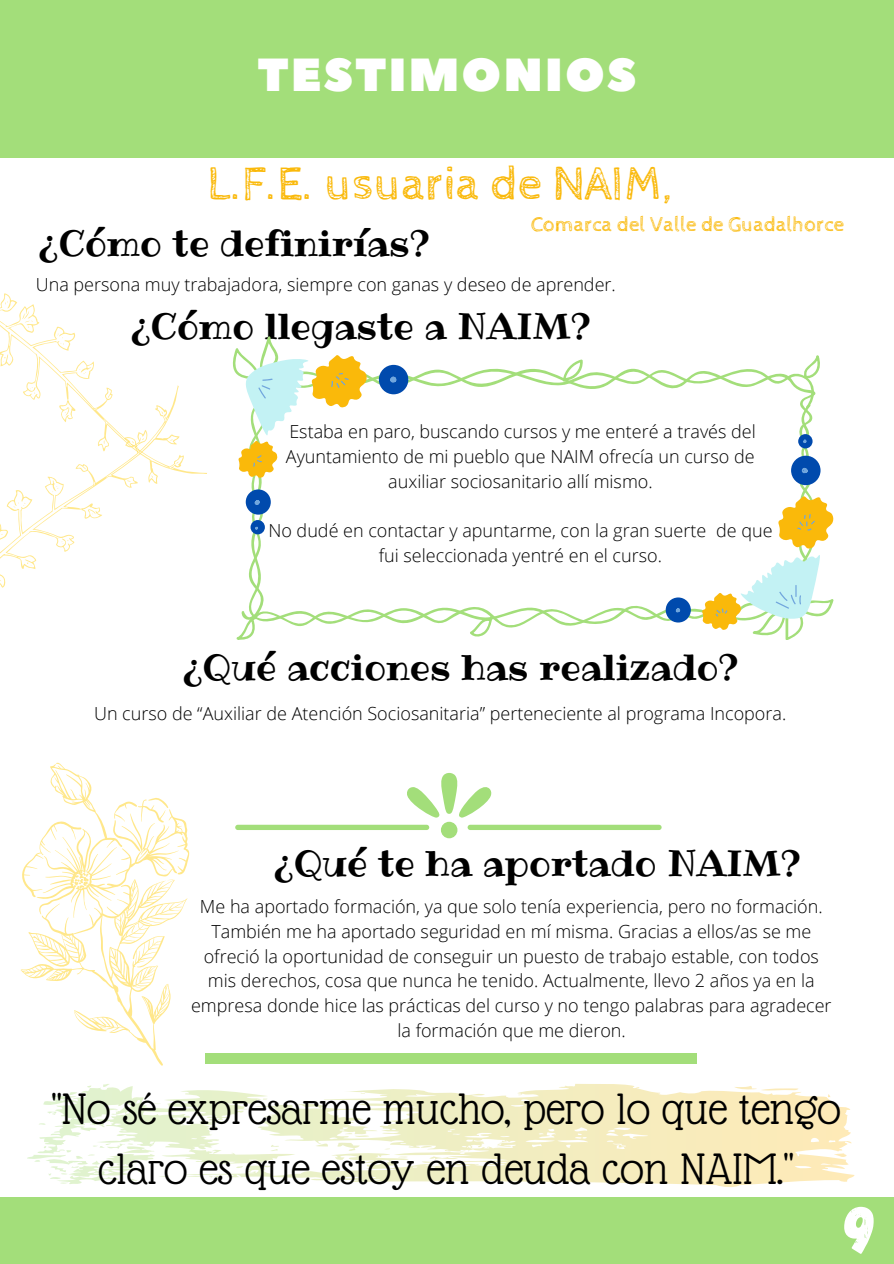
<style>
.page{position:relative;width:894px;height:1264px;background:#fff}
.page>*{position:absolute;margin:0;border:0;box-sizing:border-box;transform-origin:0 0}
.t1{font:67.5px "Gagalin";color:#fff}
.t2{font:48px "Cabin Sketch";color:#fab90a}
.t3{font:47.85px/59.7px "Glass Antiqua";color:#000;text-align:center}
.t4{font:46.35px "Peace Sans";letter-spacing:.05em;color:#fff}
.t5{font:36px "Ribeye";color:#000}
.t6{font:21px "Cabin Sketch";color:#fab90a}
.t7{font:300 18px/24.8px "Open Sans";color:#000;text-align:center}
</style>
<div class="page">
<div style="left:0;top:0;width:893px;height:158px;background:#a3de7a"></div>
<div style="left:0;top:1197px;width:893px;height:66px;background:#a3de7a"></div>
<div style="left:205px;top:1053px;width:491px;height:9px;background:#a3de7a"></div>
<div style="left:441px;top:821px;width:16px;height:17px;background:#a3de7a;border-radius:50%"></div>
<svg style="left:407px;top:773px;width:84px;height:44px"></svg>
<div style="left:235px;top:824px;width:194px;height:6px;background:#a3de7a;border-radius:3px"></div>
<div style="left:467px;top:824px;width:194px;height:6px;background:#a3de7a;border-radius:3px"></div>
<svg style="left:21px;top:762px;width:168px;height:303px"></svg>
<svg style="left:0;top:293px;width:207px;height:181px"></svg>
<svg style="left:27px;top:1084px;width:827px;height:103px"></svg>
<svg style="left:232px;top:336px;width:601px;height:304px"></svg>
<svg style="left:0;top:336px;width:205px;height:252px"></svg>
<h1 class="t4" style="left:257px;top:44px;width:380px">TESTIMONIOS</h1>
<h3 class="t2" style="left:208px;top:157px;width:467px">L.F.E. usuaria de NAIM,</h3>
<p class="t5" style="left:39px;top:219px;width:392px">¿Cómo te definirías?</p>
<p class="t6" style="left:531px;top:212px;width:314px">Comarca del Valle de Guadalhorce</p>
<h3 class="t7" style="left:36px;top:272px;width:581px">Una persona muy trabajadora, siempre con ganas y deseo de aprender.</h3>
<p class="t5" style="left:131px;top:301px;width:461px">¿Cómo llegaste a NAIM?</p>
<h2 class="t7" style="left:286px;top:419px;width:471px">Estaba en paro, buscando cursos y me enteré a través del<br>Ayuntamiento de mi pueblo que NAIM ofrecía un curso de auxiliar sociosanitario allí mismo.</h2>
<h4 class="t7" style="left:268px;top:518px;width:505px">No dudé en contactar y apuntarme, con la gran suerte de que fui seleccionada yentré en el curso.</h4>
<p class="t5" style="left:183px;top:643px;width:557px">¿Qué acciones has realizado?</p>
<p class="t7" style="left:94px;top:700px;width:693px">Un curso de “Auxiliar de Atención Sociosanitaria” perteneciente al programa Incopora.</p>
<p class="t5" style="left:274px;top:838px;width:528px">¿Qué te ha aportado NAIM?</p>
<p class="t7" style="left:191px;top:893px;width:642px">Me ha aportado formación, ya que solo tenía experiencia, pero no formación.<br>También me ha aportado seguridad en mí misma. Gracias a ellos/as se me ofreció la oportunidad de conseguir un puesto de trabajo estable, con todos mis derechos, cosa que nunca he tenido. Actualmente, llevo 2 años ya en la empresa donde hice las prácticas del curso y no tengo palabras para agradecer la formación que me dieron.</p>
<p class="t3" style="left:51px;top:1079px;width:790px">"No sé expresarme mucho, pero lo que tengo claro es que estoy en deuda con NAIM."</p>
<h3 class="t1" style="left:844px;top:1185px;width:33px">9</h3>
</div>
